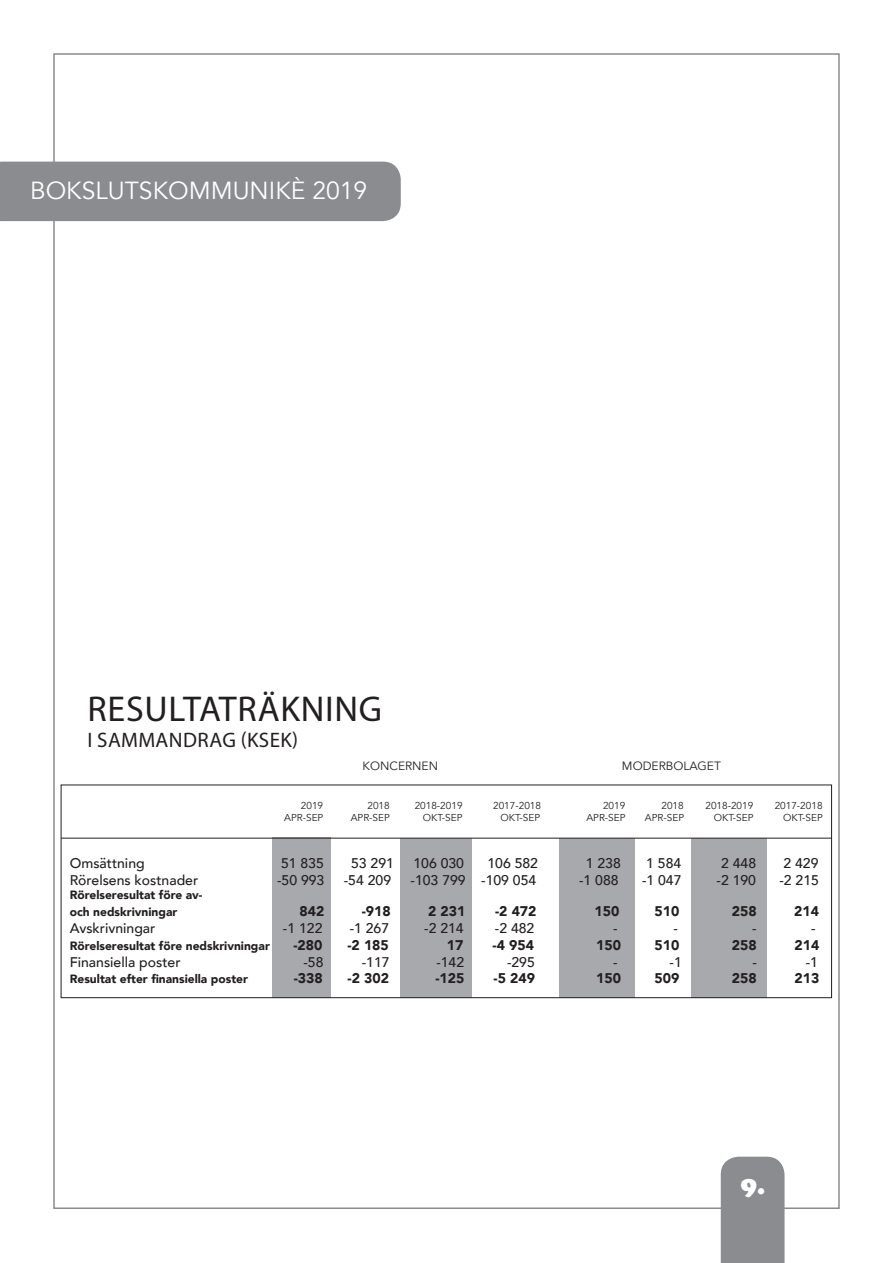
<style>
.page{position:relative;width:893px;height:1263px;background:#fff}
.page>*{position:absolute;margin:0;border:0;box-sizing:border-box;transform-origin:0 0}
.H1_Header{font:36px "Myriad Pro";letter-spacing:.02em;color:#231f20}
.t1{font:900 27px "Cooper";color:#fff}
.t2{font:24.6px "Avenir";color:#fff}
.H1_Header-2{font:21px "Myriad Pro";letter-spacing:.02em;color:#231f20}
.t3{font:500 13.95px "Avenir";color:#231f20}
.t4{font:900 13.95px "Avenir";color:#231f20}
.t5{font:900 12px/16.8px "Avenir";color:#231f20}
.t6{font:12px "Avenir";color:#231f20}
.t7{font:10.05px "Avenir";color:#231f20}
</style>
<div class="page">
<div style="left:721px;top:1157px;width:63px;height:106px;background:#8a8c8f"></div>
<div style="left:0;top:162px;width:401px;height:59px;background:#8a8c8f"></div>
<div style="left:691px;top:839px;width:75px;height:159px;background:#a8a9ad"></div>
<div style="left:559px;top:839px;width:75px;height:159px;background:#a8a9ad"></div>
<div style="left:400px;top:839px;width:72px;height:159px;background:#a8a9ad"></div>
<div style="left:272px;top:838px;width:59px;height:160px;background:#a8a9ad"></div>
<div style="left:61px;top:784px;width:771px;height:214px;border:1px solid #231f20"></div>
<hr style="left:61px;top:838px;width:771px;height:1px;background:#231f20">
<p class="t2" style="left:30px;top:176px;width:338px">BOKSLUTSKOMMUNIKÈ 2019</p>
<p class="H1_Header" style="left:88px;top:687px;width:296px">RESULTATRÄKNING</p>
<p class="H1_Header-2" style="left:87px;top:727px;width:212px">I SAMMANDRAG (KSEK)</p>
<p class="t6" style="left:363px;top:758px;width:77px">KONCERNEN</p>
<p class="t6" style="left:622px;top:758px;width:101px">MODERBOLAGET</p>
<p class="t7" style="left:301px;top:799px;width:24px">2019</p>
<p class="t7" style="left:367px;top:799px;width:24px">2018</p>
<p class="t7" style="left:415px;top:799px;width:49px">2018-2019</p>
<p class="t7" style="left:493px;top:799px;width:49px">2017-2018</p>
<p class="t7" style="left:603px;top:799px;width:24px">2019</p>
<p class="t7" style="left:661px;top:799px;width:24px">2018</p>
<p class="t7" style="left:705px;top:799px;width:49px">2018-2019</p>
<p class="t7" style="left:775px;top:799px;width:49px">2017-2018</p>
<p class="t7" style="left:284px;top:811px;width:41px">APR-SEP</p>
<p class="t7" style="left:351px;top:811px;width:41px">APR-SEP</p>
<p class="t7" style="left:423px;top:811px;width:41px">OKT-SEP</p>
<p class="t7" style="left:500px;top:811px;width:41px">OKT-SEP</p>
<p class="t7" style="left:586px;top:811px;width:41px">APR-SEP</p>
<p class="t7" style="left:645px;top:811px;width:41px">APR-SEP</p>
<p class="t7" style="left:714px;top:811px;width:41px">OKT-SEP</p>
<p class="t7" style="left:783px;top:811px;width:41px">OKT-SEP</p>
<p class="t3" style="left:70px;top:851px;width:76px">Omsättning</p>
<p class="t3" style="left:281px;top:851px;width:44px">51 835</p>
<p class="t3" style="left:351px;top:851px;width:44px">53 291</p>
<p class="t3" style="left:413px;top:851px;width:52px">106 030</p>
<p class="t3" style="left:487px;top:851px;width:52px">106 582</p>
<p class="t3" style="left:586px;top:851px;width:37px">1 238</p>
<p class="t3" style="left:646px;top:851px;width:37px">1 584</p>
<p class="t3" style="left:721px;top:851px;width:37px">2 448</p>
<p class="t3" style="left:783px;top:851px;width:37px">2 429</p>
<p class="t3" style="left:70px;top:868px;width:130px">Rörelsens kostnader</p>
<p class="t3" style="left:277px;top:868px;width:49px">-50 993</p>
<p class="t3" style="left:344px;top:868px;width:49px">-54 209</p>
<p class="t3" style="left:411px;top:868px;width:127px">-103 799 -109 054</p>
<p class="t3" style="left:579px;top:868px;width:41px">-1 088</p>
<p class="t3" style="left:642px;top:868px;width:41px">-1 047</p>
<p class="t3" style="left:717px;top:868px;width:41px">-2 190</p>
<p class="t3" style="left:779px;top:868px;width:41px">-2 215</p>
<p class="t5" style="left:70px;top:886px;width:134px">Rörelseresultat före av&shy;och nedskrivningar</p>
<p class="t4" style="left:300px;top:899px;width:26px">842</p>
<p class="t4" style="left:362px;top:899px;width:31px">-918</p>
<p class="t4" style="left:428px;top:899px;width:39px">2 231</p>
<p class="t4" style="left:495px;top:899px;width:43px">-2 472</p>
<p class="t4" style="left:595px;top:899px;width:26px">150</p>
<p class="t4" style="left:654px;top:899px;width:26px">510</p>
<p class="t4" style="left:732px;top:899px;width:26px">258</p>
<p class="t4" style="left:794px;top:899px;width:26px">214</p>
<p class="t3" style="left:70px;top:916px;width:87px">Avskrivningar</p>
<p class="t3" style="left:283px;top:916px;width:41px">-1 122</p>
<p class="t3" style="left:350px;top:916px;width:41px">-1 267</p>
<p class="t3" style="left:424px;top:916px;width:41px">-2 214</p>
<p class="t3" style="left:495px;top:916px;width:41px">-2 482</p>
<p class="t3" style="left:613px;top:916px;width:6px">-</p>
<p class="t3" style="left:673px;top:916px;width:6px">-</p>
<p class="t3" style="left:752px;top:916px;width:6px">-</p>
<p class="t3" style="left:811px;top:916px;width:6px">-</p>
<p class="t5" style="left:70px;top:937px;width:202px">Rörelseresultat före nedskrivningar</p>
<p class="t4" style="left:293px;top:933px;width:31px">-280</p>
<p class="t4" style="left:347px;top:933px;width:43px">-2 185</p>
<p class="t4" style="left:447px;top:933px;width:18px">17</p>
<p class="t4" style="left:493px;top:933px;width:43px">-4 954</p>
<p class="t4" style="left:596px;top:933px;width:26px">150</p>
<p class="t4" style="left:654px;top:933px;width:26px">510</p>
<p class="t4" style="left:732px;top:933px;width:26px">258</p>
<p class="t4" style="left:794px;top:933px;width:26px">214</p>
<p class="t3" style="left:70px;top:950px;width:112px">Finansiella poster</p>
<p class="t3" style="left:303px;top:950px;width:22px">-58</p>
<p class="t3" style="left:362px;top:950px;width:29px">-117</p>
<p class="t3" style="left:436px;top:950px;width:29px">-142</p>
<p class="t3" style="left:507px;top:950px;width:29px">-295</p>
<p class="t3" style="left:613px;top:950px;width:6px">-</p>
<p class="t3" style="left:670px;top:950px;width:14px">-1</p>
<p class="t3" style="left:752px;top:950px;width:6px">-</p>
<p class="t3" style="left:806px;top:950px;width:14px">-1</p>
<p class="t5" style="left:70px;top:970px;width:180px">Resultat efter finansiella poster</p>
<p class="t4" style="left:294px;top:966px;width:31px">-338</p>
<p class="t4" style="left:348px;top:966px;width:43px">-2 302</p>
<p class="t4" style="left:435px;top:966px;width:31px">-125</p>
<p class="t4" style="left:493px;top:966px;width:43px">-5 249</p>
<p class="t4" style="left:596px;top:966px;width:26px">150</p>
<p class="t4" style="left:654px;top:966px;width:26px">509</p>
<p class="t4" style="left:732px;top:966px;width:26px">258</p>
<p class="t4" style="left:794px;top:966px;width:26px">213</p>
<p class="t1" style="left:741px;top:1169px;width:26px">9.</p>
</div>
